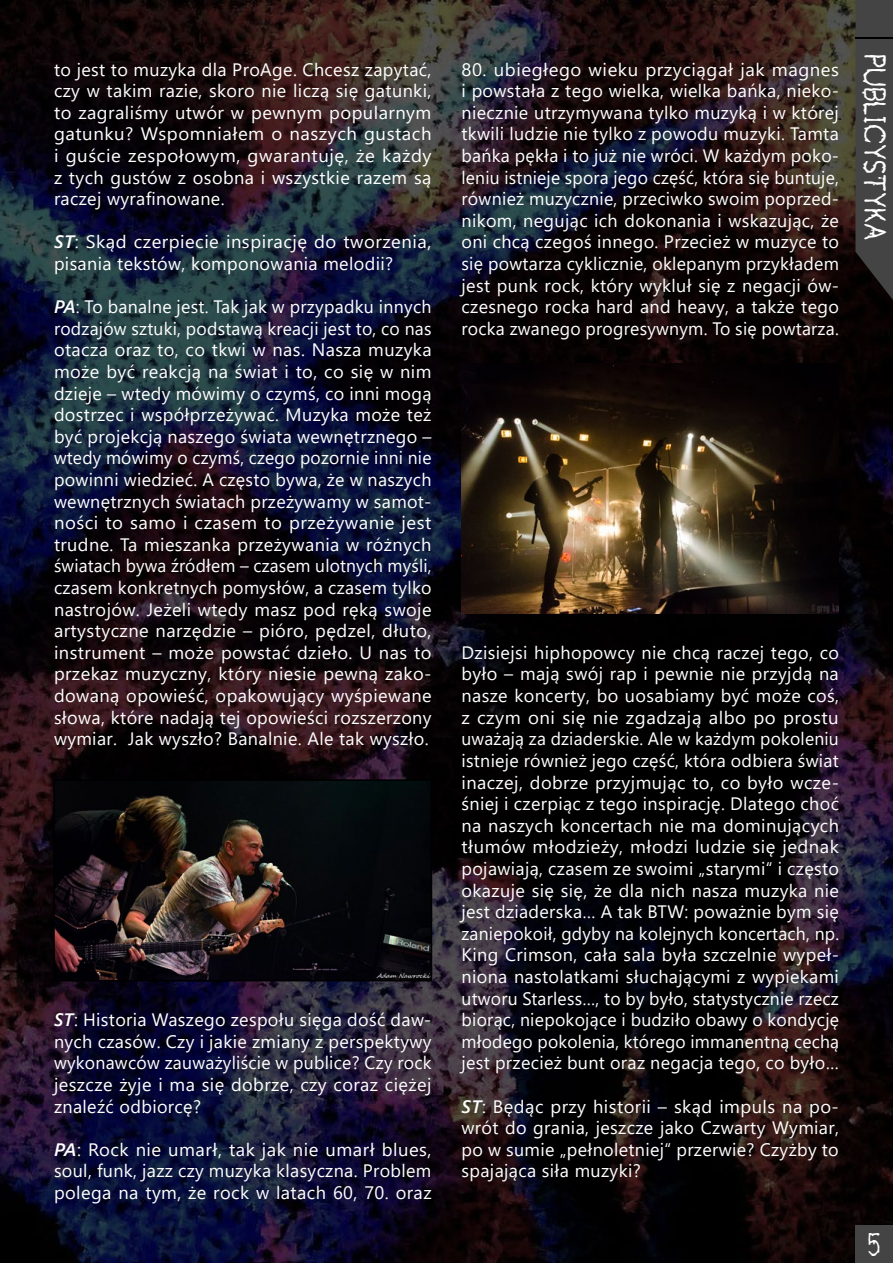
<style>
.page{position:relative;width:893px;height:1263px;background:#fff}
.page>*{position:absolute;margin:0;border:0;box-sizing:border-box;transform-origin:0 0}
.t1{font:28.8px "Bloodgutter 2000";color:#fff;scale:.83 1}
.t2{font:28.5px "Bloodgutter 2000";color:#fff}
.t3{font:18px/21.6px "Segoe UI";letter-spacing:.02em;color:#fff;text-align:justify}
.s1{font-weight:600;font-style:italic}
</style>
<div class="page">
<img style="left:0;top:0;width:893px;height:1263px">
<img style="left:56px;top:782px;width:373px;height:196px">
<div style="left:53px;top:779px;width:379px;height:202px;border:2px solid #000"></div>
<img style="left:461px;top:363px;width:378px;height:250px">
<svg style="left:855px;top:0;width:38px;height:300px;background:#3e3d3d"></svg>
<div style="left:855px;top:1225px;width:38px;height:38px;background:#444"></div>
<hr style="left:855px;top:37px;width:38px;height:1px;background:#000">
<p class="t3" style="left:54px;top:57px;width:379px">to jest to muzyka dla ProAge. Chcesz zapytać, czy w takim razie, skoro nie liczą się gatunki, to zagraliśmy utwór w pewnym popularnym gatunku? Wspomniałem o naszych gustach i guście zespołowym, gwarantuję, że każdy z tych gustów z osobna i wszystkie razem są raczej wyrafinowane.</p>
<p class="t3" style="left:54px;top:230px;width:379px"><span class="s1">ST</span>: Skąd czerpiecie inspirację do tworzenia, pisania tekstów, komponowania melodii?</p>
<p class="t3" style="left:54px;top:294px;width:379px"><span class="s1">PA</span>: To banalne jest. Tak jak w przypadku innych rodzajów sztuki, podstawą kreacji jest to, co nas otacza oraz to, co tkwi w nas. Nasza muzyka może być reakcją na świat i to, co się w nim dzieje – wtedy mówimy o czymś, co inni mogą dostrzec i współprzeżywać. Muzyka może też być projekcją naszego świata wewnętrznego – wtedy mówimy o czymś, czego pozornie inni nie powinni wiedzieć. A często bywa, że w naszych wewnętrznych światach przeżywamy w samot&shy;ności to samo i czasem to przeżywanie jest trudne. Ta mieszanka przeżywania w różnych światach bywa źródłem – czasem ulotnych myśli, czasem konkretnych pomysłów, a czasem tylko nastrojów. Jeżeli wtedy masz pod ręką swoje artystyczne narzędzie – pióro, pędzel, dłuto, instrument – może powstać dzieło. U nas to przekaz muzyczny, który niesie pewną zako&shy;dowaną opowieść, opakowujący wyśpiewane słowa, które nadają tej opowieści rozszerzony wymiar. Jak wyszło? Banalnie. Ale tak wyszło.</p>
<p class="t3" style="left:54px;top:1007px;width:379px"><span class="s1">ST</span>: Historia Waszego zespołu sięga dość daw&shy;nych czasów. Czy i jakie zmiany z perspektywy wykonawców zauważyliście w publice? Czy rock jeszcze żyje i ma się dobrze, czy coraz ciężej znaleźć odbiorcę?</p>
<p class="t3" style="left:54px;top:1137px;width:379px"><span class="s1">PA</span>: Rock nie umarł, tak jak nie umarł blues, soul, funk, jazz czy muzyka klasyczna. Problem polega na tym, że rock w latach 60, 70. oraz</p>
<p class="t3" style="left:461px;top:57px;width:379px">80. ubiegłego wieku przyciągał jak magnes i powstała z tego wielka, wielka bańka, nieko&shy;niecznie utrzymywana tylko muzyką i w której tkwili ludzie nie tylko z powodu muzyki. Tamta bańka pękła i to już nie wróci. W każdym poko&shy;leniu istnieje spora jego część, która się buntuje, również muzycznie, przeciwko swoim poprzed&shy;nikom, negując ich dokonania i wskazując, że oni chcą czegoś innego. Przecież w muzyce to się powtarza cyklicznie, oklepanym przykładem jest punk rock, który wykluł się z negacji ów&shy;czesnego rocka hard and heavy, a także tego rocka zwanego progresywnym. To się powtarza.</p>
<h2 class="t2" style="left:893px;top:54px;width:188px;rotate:90deg">PUBLICYSTYKA</h2>
<p class="t3" style="left:461px;top:640px;width:379px">Dzisiejsi hiphopowcy nie chcą raczej tego, co było – mają swój rap i pewnie nie przyjdą na nasze koncerty, bo uosabiamy być może coś, z czym oni się nie zgadzają albo po prostu uważają za dziaderskie. Ale w każdym pokoleniu istnieje również jego część, która odbiera świat inaczej, dobrze przyjmując to, co było wcze&shy;śniej i czerpiąc z tego inspirację. Dlatego choć na naszych koncertach nie ma dominujących tłumów młodzieży, młodzi ludzie się jednak pojawiają, czasem ze swoimi „starymi“ i często okazuje się się, że dla nich nasza muzyka nie jest dziaderska… A tak BTW: poważnie bym się zaniepokoił, gdyby na kolejnych koncertach, np.<br>King Crimson, cała sala była szczelnie wypeł&shy;niona nastolatkami słuchającymi z wypiekami utworu Starless…, to by było, statystycznie rzecz biorąc, niepokojące i budziło obawy o kondycję młodego pokolenia, którego immanentną cechą jest przecież bunt oraz negacja tego, co było…</p>
<p class="t3" style="left:461px;top:1094px;width:379px"><span class="s1">ST</span>: Będąc przy historii – skąd impuls na po&shy;wrót do grania, jeszcze jako Czwarty Wymiar, po w sumie „pełnoletniej“ przerwie? Czyżby to spajająca siła muzyki?</p>
<h1 class="t1" style="left:868px;top:1227px;width:17px">5</h1>
</div>
